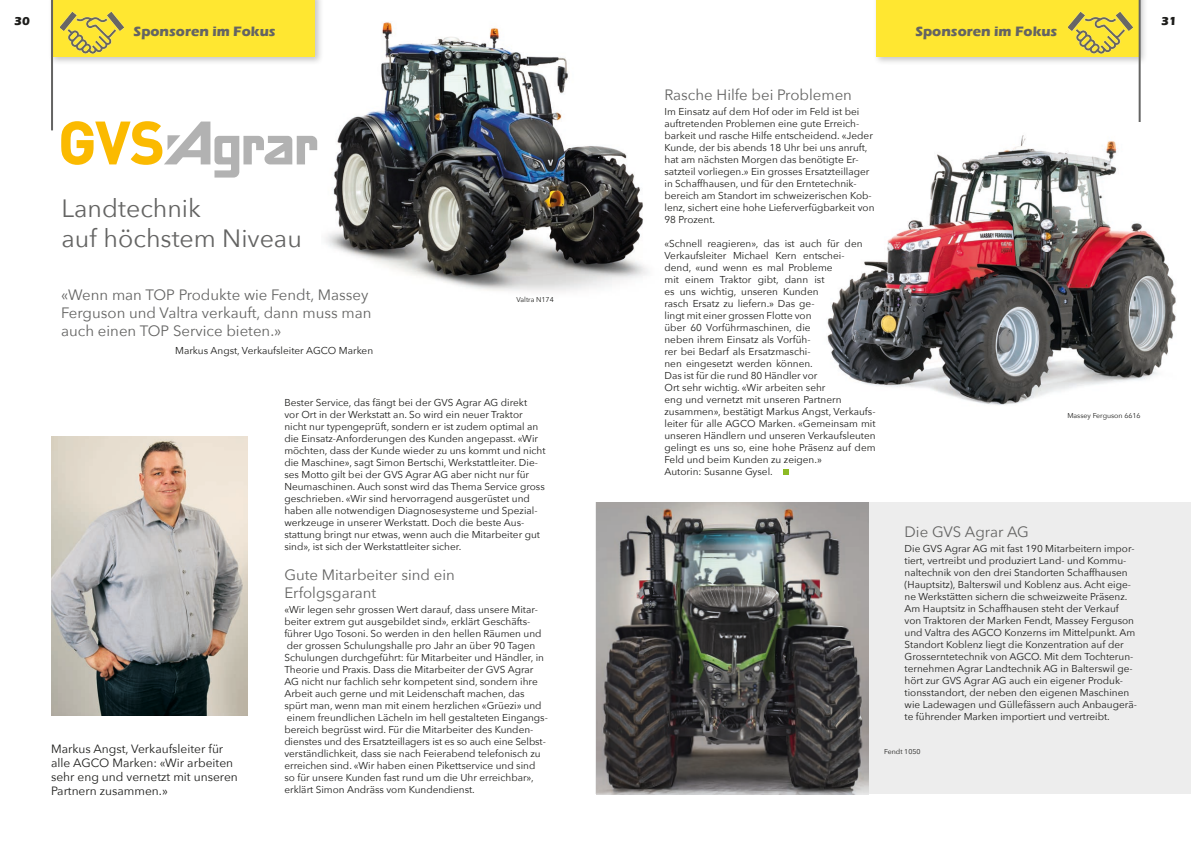
<style>
.page{position:relative;width:1191px;height:842px;background:#fff}
.page>*{position:absolute;margin:0;border:0;box-sizing:border-box;transform-origin:0 0}
.t1{font:25px/30px "Avenir Next";color:#646463}
.t2{font:15px/18px "Avenir Next";color:#646463}
.t3{font:700 14px "Eras ITC";color:#646463}
.t4{font:12px/14px "Avenir Next";color:#1d1d1b}
.t5{font:700 12px "Eras ITC";color:#1d1d1b}
.t6{font:10px/12px "Avenir Next";color:#1d1d1b}
.t7{font:7px "Avenir Next";color:#1d1d1b}
</style>
<div class="page">
<div style="left:872px;top:0;width:276px;height:66px;background:#1d1d1b;opacity:.25"></div>
<div style="left:876px;top:0;width:263px;height:57px;background:#ffe731"></div>
<hr style="left:1138px;top:0;width:2px;height:129px;background:#646463">
<img style="left:326px;top:22px;width:322px;height:270px">
<div style="left:48px;top:0;width:276px;height:66px;background:#1d1d1b;opacity:.25"></div>
<div style="left:52px;top:0;width:263px;height:57px;background:#ffe731"></div>
<img style="left:827px;top:123px;width:349px;height:282px">
<div style="left:595px;top:502px;width:596px;height:292px;background:#ededed"></div>
<img style="left:1068px;top:11px;width:64px;height:43px">
<img style="left:596px;top:502px;width:272px;height:292px">
<img style="left:51px;top:437px;width:196px;height:278px">
<hr style="left:51px;top:0;width:2px;height:130px;background:#646463">
<svg style="left:61px;top:121px;width:256px;height:57px"></svg>
<svg style="left:783px;top:469px;width:6px;height:6px"></svg>
<img style="left:60px;top:11px;width:64px;height:43px">
<p class="t5" style="left:14px;top:14px;width:17px">30</p>
<p class="t5" style="left:1161px;top:14px;width:17px">31</p>
<h3 class="t3" style="left:134px;top:23px;width:144px">Sponsoren im Fokus</h3>
<h3 class="t3" style="left:915px;top:23px;width:144px">Sponsoren im Fokus</h3>
<h1 class="t1" style="left:62px;top:192px;width:242px">Landtechnik<br>auf höchstem Niveau</h1>
<h2 class="t2" style="left:61px;top:285px;width:312px">«Wenn man TOP Produkte wie Fendt, Massey<br>Ferguson und Valtra verkauft, dann muss man auch einen TOP Service bieten.»</h2>
<p class="t6" style="left:175px;top:344px;width:199px">Markus Angst, Verkaufsleiter AGCO Marken</p>
<p class="t7" style="left:516px;top:293px;width:39px">Valtra N174</p>
<p class="t4" style="left:51px;top:741px;width:188px">Markus Angst, Verkaufsleiter für alle AGCO Marken: «Wir arbeiten sehr eng und vernetzt mit unseren<br>Partnern zusammen.»</p>
<p class="t6" style="left:284px;top:396px;width:263px">Bester Service, das fängt bei der GVS Agrar AG direkt<br>vor Ort in der Werkstatt an. So wird ein neuer Traktor nicht nur typengeprüft, sondern er ist zudem optimal an die Einsatz-Anforderungen des Kunden angepasst. «Wir möchten, dass der Kunde wieder zu uns kommt und nicht die Maschine», sagt Simon Bertschi, Werkstattleiter. Die&shy;ses Motto gilt bei der GVS Agrar AG aber nicht nur für Neumaschinen. Auch sonst wird das Thema Service gross geschrieben. «Wir sind hervorragend ausgerüstet und haben alle notwendigen Diagnosesysteme und Spezial&shy;werkzeuge in unserer Werkstatt. Doch die beste Aus&shy;stattung bringt nur etwas, wenn auch die Mitarbeiter gut sind», ist sich der Werkstattleiter sicher.</p>
<h2 class="t2" style="left:284px;top:565px;width:172px">Gute Mitarbeiter sind ein<br>Erfolgsgarant</h2>
<p class="t6" style="left:284px;top:603px;width:264px">«Wir legen sehr grossen Wert darauf, dass unsere Mitar&shy;beiter extrem gut ausgebildet sind», erklärt Geschäfts&shy;führer Ugo Tosoni. So werden in den hellen Räumen und der grossen Schulungshalle pro Jahr an über 90 Tagen Schulungen durchgeführt: für Mitarbeiter und Händler, in Theorie und Praxis. Dass die Mitarbeiter der GVS Agrar AG nicht nur fachlich sehr kompetent sind, sondern ihre Arbeit auch gerne und mit Leidenschaft machen, das spürt man, wenn man mit einem herzlichen «Grüezi» und einem freundlichen Lächeln im hell gestalteten Eingangs&shy;bereich begrüsst wird. Für die Mitarbeiter des Kunden&shy;dienstes und des Ersatzteillagers ist es so auch eine Selbst&shy;verständlichkeit, dass sie nach Feierabend telefonisch zu erreichen sind. «Wir haben einen Pikettservice und sind so für unsere Kunden fast rund um die Uhr erreichbar», erklärt Simon Andräss vom Kundendienst.</p>
<h2 class="t2" style="left:664px;top:85px;width:189px">Rasche Hilfe bei Problemen</h2>
<p class="t6" style="left:664px;top:105px;width:211px">Im Einsatz auf dem Hof oder im Feld ist bei auftretenden Problemen eine gute Erreich&shy;barkeit und rasche Hilfe entscheidend. «Jeder Kunde, der bis abends 18 Uhr bei uns anruft, hat am nächsten Morgen das benötigte Er&shy;satzteil vorliegen.» Ein grosses Ersatzteillager in Schaffhausen, und für den Erntetechnik&shy;bereich am Standort im schweizerischen Kob&shy;lenz, sichert eine hohe Lieferverfügbarkeit von 98 Prozent.</p>
<p class="t6" style="left:664px;top:237px;width:213px">«Schnell reagieren», das ist auch für den Verkaufsleiter Michael Kern entschei-<br>dend, «und wenn es mal Probleme<br>mit einem Traktor gibt, dann ist<br>es uns wichtig, unseren Kunden<br>rasch Ersatz zu liefern.» Das ge-<br>lingt mit einer grossen Flotte von<br>über 60 Vorführmaschinen, die<br>neben ihrem Einsatz als Vorfüh-<br>rer bei Bedarf als Ersatzmaschi-<br>nen eingesetzt werden können.<br>Das ist für die rund 80 Händler vor<br>Ort sehr wichtig. «Wir arbeiten sehr<br>eng und vernetzt mit unseren Partnern zusammen», bestätigt Markus Angst, Verkaufs&shy;leiter für alle AGCO Marken. «Gemeinsam mit unseren Händlern und unseren Verkaufsleuten gelingt es uns so, eine hohe Präsenz auf dem Feld und beim Kunden zu zeigen.»<br>Autorin: Susanne Gysel.</p>
<p class="t7" style="left:1067px;top:410px;width:75px">Massey Ferguson 6616</p>
<h2 class="t2" style="left:904px;top:522px;width:126px">Die GVS Agrar AG</h2>
<p class="t6" style="left:904px;top:542px;width:234px">Die GVS Agrar AG mit fast 190 Mitarbeitern impor&shy;tiert, vertreibt und produziert Land- und Kommu&shy;naltechnik von den drei Standorten Schaffhausen (Hauptsitz), Balterswil und Koblenz aus. Acht eige&shy;ne Werkstätten sichern die schweizweite Präsenz.<br>Am Hauptsitz in Schaffhausen steht der Verkauf von Traktoren der Marken Fendt, Massey Ferguson und Valtra des AGCO Konzerns im Mittelpunkt. Am Standort Koblenz liegt die Konzentration auf der Grosserntetechnik von AGCO. Mit dem Tochterun&shy;ternehmen Agrar Landtechnik AG in Balterswil ge&shy;hört zur GVS Agrar AG auch ein eigener Produk&shy;tionsstandort, der neben den eigenen Maschinen wie Ladewagen und Güllefässern auch Anbaugerä&shy;te führender Marken importiert und vertreibt.</p>
<p class="t7" style="left:884px;top:746px;width:38px">Fendt 1050</p>
</div>
